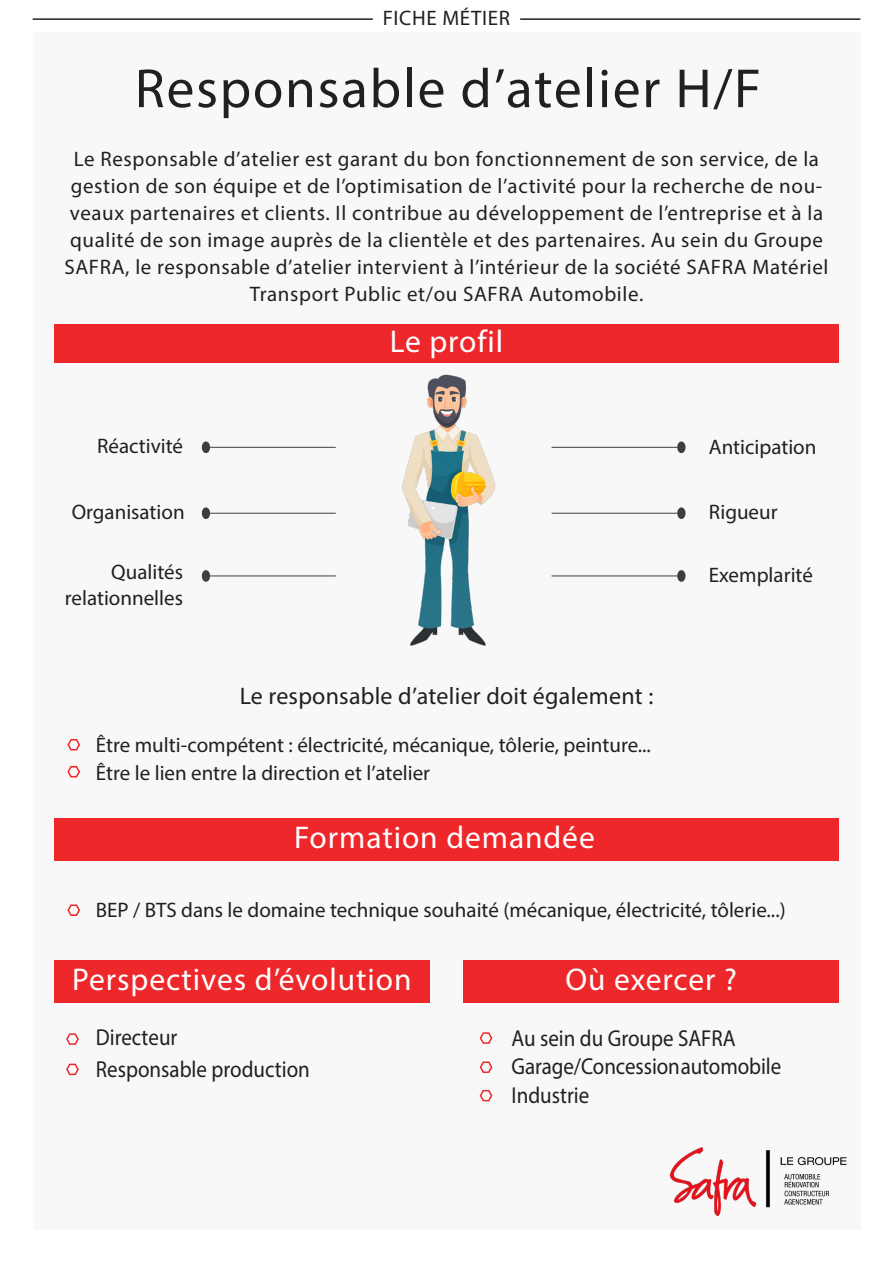
<style>
.page{position:relative;width:893px;height:1263px;background:#fff}
.page>*{position:absolute;margin:0;border:0;box-sizing:border-box;transform-origin:0 0}
.t1{font:55.5px "Myriad Pro";letter-spacing:.03em;color:#231f20}
.t2{font:31.5px "Myriad Pro";letter-spacing:.03em;color:#fff}
.t3{font:24px "Myriad Pro";letter-spacing:.01em;color:#231f20}
.t4{font:23.1px "Myriad Pro";color:#231f20;scale:.91 1}
.t5{font:21px/27px "Myriad Pro";letter-spacing:.03em;color:#231f20;text-align:center}
.t6{font:21px/25.2px "Myriad Pro";color:#231f20;text-align:right}
</style>
<div class="page">
<div style="left:33px;top:33px;width:827px;height:1197px;background:#f7f8f7"></div>
<div style="left:54px;top:324px;width:785px;height:38px;background:#ee272b"></div>
<img style="left:379px;top:362px;width:135px;height:284px">
<hr style="left:552px;top:447px;width:125px;height:1px;background:#3e3e3f">
<div style="left:678px;top:442px;width:7px;height:10px;background:#3e3e3f;border-radius:50%"></div>
<div style="left:677px;top:441px;width:8px;height:12px;border:2px solid #3e3e3f;border-radius:50%"></div>
<hr style="left:552px;top:513px;width:125px;height:1px;background:#3e3e3f">
<div style="left:678px;top:508px;width:7px;height:10px;background:#3e3e3f;border-radius:50%"></div>
<div style="left:677px;top:507px;width:8px;height:12px;border:2px solid #3e3e3f;border-radius:50%"></div>
<hr style="left:552px;top:576px;width:125px;height:1px;background:#3e3e3f">
<div style="left:678px;top:571px;width:7px;height:10px;background:#3e3e3f;border-radius:50%"></div>
<div style="left:677px;top:570px;width:8px;height:12px;border:2px solid #3e3e3f;border-radius:50%"></div>
<hr style="left:210px;top:576px;width:126px;height:1px;background:#3e3e3f">
<div style="left:203px;top:571px;width:6px;height:10px;background:#3e3e3f;border-radius:50%"></div>
<div style="left:202px;top:570px;width:8px;height:12px;border:2px solid #3e3e3f;border-radius:50%"></div>
<hr style="left:210px;top:513px;width:126px;height:1px;background:#3e3e3f">
<div style="left:203px;top:508px;width:6px;height:10px;background:#3e3e3f;border-radius:50%"></div>
<div style="left:202px;top:507px;width:8px;height:12px;border:2px solid #3e3e3f;border-radius:50%"></div>
<hr style="left:210px;top:447px;width:126px;height:1px;background:#3e3e3f">
<div style="left:203px;top:442px;width:6px;height:10px;background:#3e3e3f;border-radius:50%"></div>
<div style="left:202px;top:441px;width:8px;height:12px;border:2px solid #3e3e3f;border-radius:50%"></div>
<div style="left:463px;top:960px;width:376px;height:43px;background:#ee272b"></div>
<img style="left:670px;top:1147px;width:176px;height:68px">
<hr style="left:33px;top:18px;width:340px;height:2px;background:#231f20">
<hr style="left:520px;top:18px;width:340px;height:2px;background:#231f20">
<div style="left:54px;top:960px;width:376px;height:43px;background:#ee272b"></div>
<div style="left:54px;top:818px;width:785px;height:43px;background:#ee272b"></div>
<svg style="left:67px;top:904px;width:13px;height:12px"></svg>
<svg style="left:67px;top:739px;width:13px;height:12px"></svg>
<svg style="left:67px;top:765px;width:13px;height:13px"></svg>
<svg style="left:66px;top:1033px;width:13px;height:12px"></svg>
<svg style="left:66px;top:1063px;width:13px;height:13px"></svg>
<svg style="left:479px;top:1032px;width:14px;height:12px"></svg>
<svg style="left:479px;top:1061px;width:14px;height:12px"></svg>
<svg style="left:479px;top:1089px;width:14px;height:13px"></svg>
<p class="t5" style="left:383px;top:5px;width:129px">FICHE MÉTIER</p>
<p class="t1" style="left:135px;top:54px;width:628px">Responsable d’atelier H/F</p>
<p class="t5" style="left:64px;top:146px;width:766px">Le Responsable d’atelier est garant du bon fonctionnement de son service, de la gestion de son équipe et de l’optimisation de l’activité pour la recherche de nou&shy;veaux partenaires et clients. Il contribue au développement de l’entreprise et à la qualité de son image auprès de la clientèle et des partenaires. Au sein du Groupe SAFRA, le responsable d’atelier intervient à l’intérieur de la société SAFRA Matériel Transport Public et/ou SAFRA Automobile.</p>
<p class="t2" style="left:390px;top:322px;width:115px">Le profil</p>
<p class="t6" style="left:97px;top:433px;width:87px">Réactivité</p>
<p class="t6" style="left:72px;top:499px;width:115px">Organisation</p>
<p class="t6" style="left:65px;top:559px;width:120px">Qualités relationnelles</p>
<p class="t3" style="left:240px;top:681px;width:415px">Le responsable d’atelier doit également :</p>
<p class="t6" style="left:96px;top:732px;width:557px">Être multi-compétent : électricité, mécanique, tôlerie, peinture...</p>
<p class="t6" style="left:96px;top:760px;width:336px">Être le lien entre la direction et l’atelier</p>
<p class="t2" style="left:294px;top:818px;width:302px">Formation demandée</p>
<p class="t6" style="left:709px;top:433px;width:109px">Anticipation</p>
<p class="t6" style="left:709px;top:499px;width:70px">Rigueur</p>
<p class="t6" style="left:709px;top:562px;width:106px">Exemplarité</p>
<p class="t6" style="left:96px;top:897px;width:691px">BEP / BTS dans le domaine technique souhaité (mécanique, électricité, tôlerie...)</p>
<p class="t2" style="left:72px;top:960px;width:341px">Perspectives d’évolution</p>
<p class="t4" style="left:96px;top:1023px;width:91px">Directeur</p>
<p class="t4" style="left:96px;top:1055px;width:237px">Responsable production</p>
<p class="t2" style="left:565px;top:960px;width:173px">Où exercer ?</p>
<p class="t4" style="left:511px;top:1024px;width:248px">Au sein du Groupe SAFRA</p>
<p class="t4" style="left:511px;top:1052px;width:298px">Garage/Concession automobile</p>
<p class="t4" style="left:511px;top:1081px;width:87px">Industrie</p>
</div>
